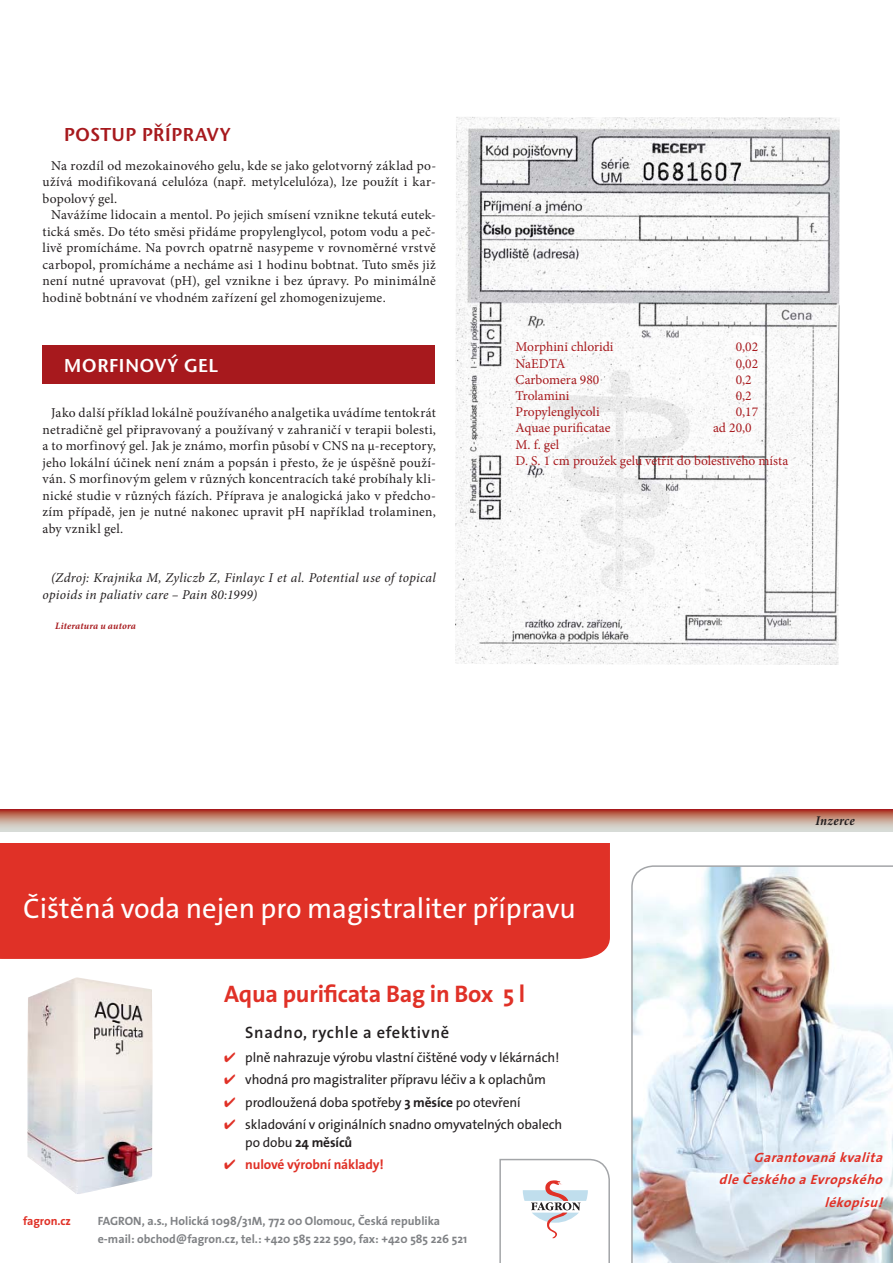
<style>
.page{position:relative;width:893px;height:1263px;background:#fff}
.page>*{position:absolute;margin:0;border:0;box-sizing:border-box;transform-origin:0 0}
.t1{font:28.5px "The Sans Os F";color:#fff}
.t2{font:700 24px "The Sans Os F";letter-spacing:-.01em;color:#e03127}
.t3{font:19.5px "Stone Sans Itc SCTCE Semi";letter-spacing:.015em;color:#a7191d}
.t4{font:19.5px "Stone Sans Itc SCTCE Semi";letter-spacing:.01em;color:#fff}
.t5{font:600 16.5px "The Sans Os F";letter-spacing:.04em;color:#231f20}
.t6{font:13.5px/16.5px "Minion Pro";letter-spacing:.015em;color:#231f20;text-align:justify}
.t7{font:13.5px/18px "The Sans Os F";letter-spacing:-.01em;color:#231f20}
.t8{font:13.5px/16.2px "Minion Pro";color:#a7191d}
.t9{font:italic 13.5px/16.5px "Minion Pro";letter-spacing:.015em;color:#231f20}
.t10{font:italic 700 13.5px/22.2px "The Sans Os F";color:#e03127;text-align:right}
.t11{font:700 13.5px "The Sans Os F";letter-spacing:-.01em;color:#e03127}
.t12{font:italic 700 condensed 13.5px "Minion Pro";letter-spacing:.02em;color:#231f20}
.t13{font:700 12px/18px "The Sans Os F";color:#808285}
.t14{font:700 12px "The Sans Os F";color:#e03127}
.t15{font:italic 700 9.75px "Minion Pro";letter-spacing:.02em;color:#a7191d}
.s1{color:#e03127}
.s2{font-weight:700}
</style>
<div class="page">
<img style="left:455px;top:117px;width:385px;height:548px">
<div style="left:43px;top:346px;width:392px;height:38px;background:#a7191d"></div>
<div style="left:0;top:844px;width:610px;height:115px;background:#e03127"></div>
<img style="left:631px;top:865px;width:262px;height:398px">
<svg style="left:499px;top:1158px;width:111px;height:105px"></svg>
<img style="left:27px;top:977px;width:126px;height:217px">
<svg style="left:0;top:809px;width:893px;height:23px;background:#c6998d"></svg>
<h3 class="t3" style="left:64px;top:123px;width:169px">POSTUP PŘÍPRAVY</h3>
<p class="t6" style="left:43px;top:158px;width:395px;text-indent:9px">Na rozdíl od mezokainového gelu, kde se jako gelotvorný základ po&shy;užívá modifikovaná celulóza (např. metylcelulóza), lze použít i kar&shy;bopolový gel.</p>
<p class="t6" style="left:43px;top:208px;width:395px;text-indent:9px">Navážíme lidocain a mentol. Po jejich smísení vznikne tekutá eutek&shy;tická směs. Do této směsi přidáme propylenglycol, potom vodu a peč&shy;livě promícháme. Na povrch opatrně nasypeme v rovnoměrné vrstvě carbopol, promícháme a necháme asi 1 hodinu bobtnat. Tuto směs již není nutné upravovat (pH), gel vznikne i bez úpravy. Po minimálně hodině bobtnání ve vhodném zařízení gel zhomogenizujeme.</p>
<h3 class="t4" style="left:64px;top:354px;width:155px">MORFINOVÝ GEL</h3>
<p class="t6" style="left:43px;top:406px;width:395px;text-indent:9px">Jako další příklad lokálně používaného analgetika uvádíme tentokrát netradičně gel připravovaný a používaný v zahraničí v terapii bolesti, a to morfinový gel. Jak je známo, morfin působí v CNS na μ-receptory, jeho lokální účinek není znám a popsán i přesto, že je úspěšně použí&shy;ván. S morfinovým gelem v různých koncentracích také probíhaly kli&shy;nické studie v různých fázích. Příprava je analogická jako v předcho&shy;zím případě, jen je nutné nakonec upravit pH například trolaminen, aby vznikl gel.</p>
<p class="t9" style="left:43px;top:571px;width:395px;text-indent:9px">(Zdroj: Krajnika M, Zyliczb Z, Finlayc I et al. Potential use of topical opioids in paliativ care – Pain 80:1999)</p>
<p class="t15" style="left:55px;top:621px;width:82px">Literatura u autora</p>
<p class="t8" style="left:516px;top:340px;width:99px">Morphini chloridi</p>
<p class="t8" style="left:736px;top:340px;width:24px">0,02</p>
<p class="t8" style="left:516px;top:356px;width:51px">NaEDTA</p>
<p class="t8" style="left:736px;top:356px;width:24px">0,02</p>
<p class="t8" style="left:516px;top:373px;width:85px">Carbomera 980</p>
<p class="t8" style="left:736px;top:373px;width:18px">0,2</p>
<p class="t8" style="left:516px;top:389px;width:55px">Trolamini</p>
<p class="t8" style="left:736px;top:389px;width:18px">0,2</p>
<p class="t8" style="left:516px;top:405px;width:85px">Propylenglycoli</p>
<p class="t8" style="left:736px;top:405px;width:24px">0,17</p>
<p class="t8" style="left:516px;top:421px;width:96px">Aquae purificatae</p>
<p class="t8" style="left:713px;top:421px;width:40px">ad 20,0</p>
<p class="t8" style="left:516px;top:437px;width:274px">M. f. gel<br>D. S. 1 cm proužek gelu vetřít do bolestivého místa</p>
<h1 class="t1" style="left:23px;top:895px;width:554px">Čištěná voda nejen pro magistraliter přípravu</h1>
<p class="t12" style="left:816px;top:816px;width:41px">Inzerce</p>
<h2 class="t2" style="left:224px;top:982px;width:303px">Aqua purificata Bag in Box 5 l</h2>
<p class="t5" style="left:245px;top:1023px;width:205px">Snadno, rychle a efektivně</p>
<p class="t7" style="left:224px;top:1049px;width:337px"><span class="s1">✔</span> plně nahrazuje výrobu vlastní čištěné vody v lékárnách!</p>
<p class="t7" style="left:224px;top:1071px;width:323px"><span class="s1">✔</span> vhodná pro magistraliter přípravu léčiv a k oplachům</p>
<p class="t7" style="left:224px;top:1094px;width:298px"><span class="s1">✔</span> prodloužená doba spotřeby <span class="s2">3 měsíce</span> po otevření</p>
<p class="t7" style="left:245px;top:1116px;width:318px;text-indent:-21px"><span class="s1">✔</span> skladování v originálních snadno omyvatelných obalech po dobu <span class="s2">24 měsíců</span></p>
<p class="t11" style="left:224px;top:1158px;width:161px">✔ nulové výrobní náklady!</p>
<p class="t14" style="left:23px;top:1215px;width:49px">fagron.cz</p>
<p class="t13" style="left:98px;top:1212px;width:371px">FAGRON, a.s., Holická 1098/31M, 772 00 Olomouc, Česká republika e-mail: obchod@fagron.cz, tel.: +420 585 222 590, fax: +420 585 226 521</p>
<p class="t10" style="left:719px;top:1147px;width:168px">Garantovaná kvalita<br>dle Českého a Evropského lékopisu!</p>
</div>
